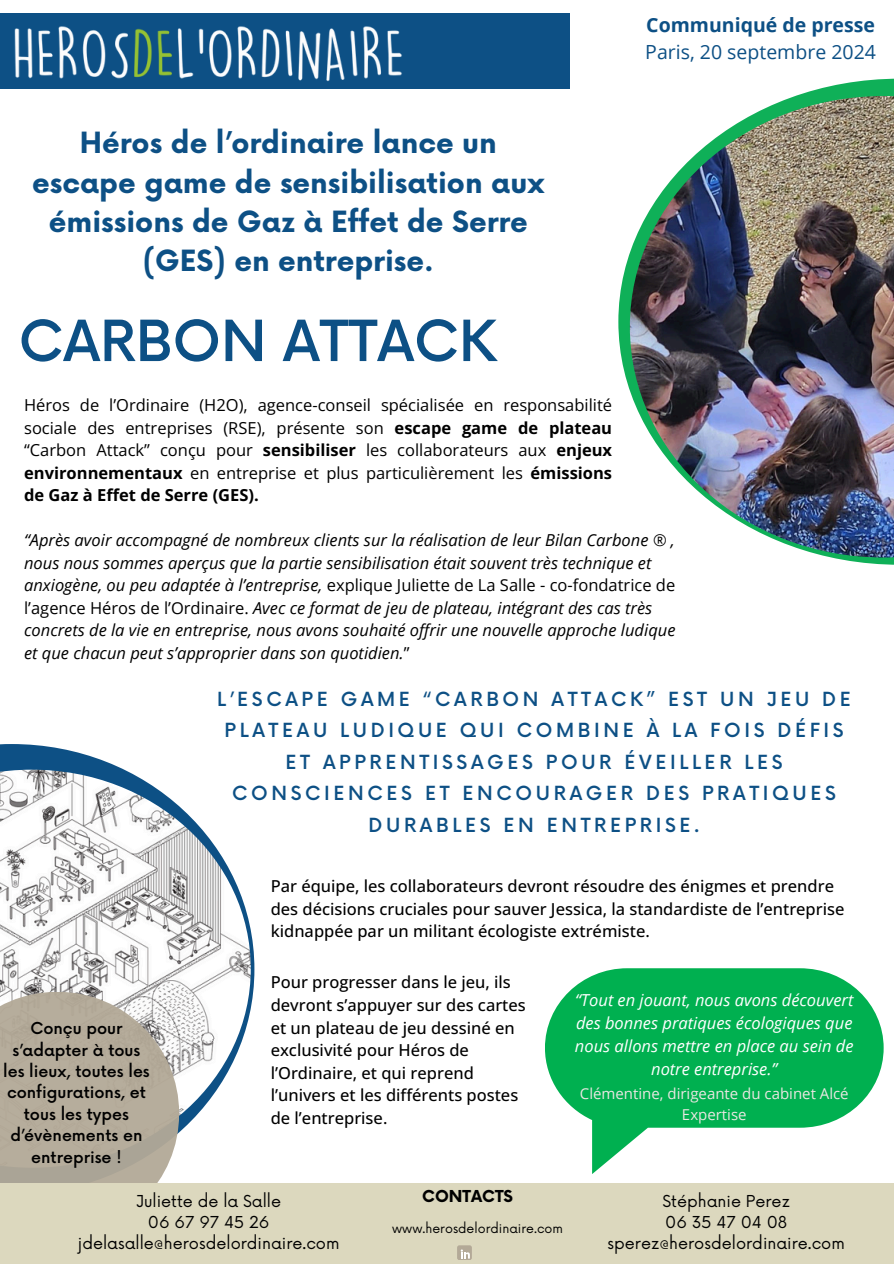
<style>
.page{position:relative;width:894px;height:1264px;background:#fff}
.page>*{position:absolute;margin:0;border:0;box-sizing:border-box;transform-origin:0 0}
.t1{font:500 55.2px "Now";color:#0d5085}
.t2{font:700 28.5px/39.3px "Now";color:#0d5085;text-align:center}
.t3{font:19.5px/27px "Open Sans";color:#0d5085}
.t4{font:500 18.9px/31.5px "Now";letter-spacing:.19em;color:#0d5085;text-align:center}
.t5{font:italic 16.5px/22.5px "Open Sans";color:#000}
.t6{font:500 16.5px/22.5px "Open Sans";color:#000}
.t7{font:16.5px/22.5px "Open Sans";color:#000;text-align:justify}
.t8{font:italic 16.5px/23px "Open Sans";color:#fff;text-align:center}
.t9{font:16.05px "Now";color:#000}
.t10{font:500 16.05px/21.3px "Now";color:#000;text-align:center}
.t11{font:700 16.05px "Now";color:#000}
.t12{font:15px/20.9px "Open Sans";color:#eae7e2;text-align:center}
.t13{font:12.6px "Now";color:#000}
.s1{font-weight:700}
.s2{font-style:normal}
</style>
<div class="page">
<svg style="left:618px;top:79px;width:275px;height:485px"></svg>
<img style="left:629px;top:96px;width:264px;height:461px">
<svg style="left:0;top:744px;width:254px;height:268px"></svg>
<img style="left:0;top:769px;width:250px;height:364px">
<div style="left:0;top:13px;width:569px;height:76px;background:#0d5085"></div>
<img style="left:14px;top:26px;width:388px;height:56px">
<svg style="left:545px;top:968px;width:338px;height:159px;background:#1bb862"></svg>
<svg style="left:0;top:991px;width:179px;height:191px;background:#b8b0a2"></svg>
<div style="left:0;top:1182px;width:893px;height:81px;background:#dcd8be"></div>
<div style="left:457px;top:1245px;width:14px;height:14px;background:#b3a997;border-radius:2px"></div>
<svg style="left:460px;top:1249px;width:10px;height:9px"></svg>
<h3 class="t2" style="left:32px;top:125px;width:513px">Héros de l’ordinaire lance un escape game de sensibilisation aux émissions de Gaz à Effet de Serre (GES) en entreprise.</h3>
<p class="t1" style="left:19px;top:311px;width:479px">CARBON ATTACK</p>
<h6 class="t7" style="left:24px;top:393px;width:589px">Héros de l’Ordinaire (H2O), agence-conseil spécialisée en responsabilité sociale des entreprises (RSE), présente son <span class="s1">escape game de plateau </span>“Carbon Attack” conçu pour <span class="s1">sensibiliser</span> les collaborateurs aux <span class="s1">enjeux environnementaux</span> en entreprise et plus particulièrement les <span class="s1">émissions de Gaz à Effet de Serre (GES).</span></h6>
<p class="t3" style="left:645px;top:11px;width:232px"><span class="s1">Communiqué de presse<br></span>Paris, 20 septembre 2024</p>
<p class="t5" style="left:24px;top:528px;width:652px">“Après avoir accompagné de nombreux clients sur la réalisation de leur Bilan Carbone ® , nous nous sommes aperçus que la partie sensibilisation était souvent très technique et anxiogène, ou peu adaptée à l’entreprise, <span class="s2">explique Juliette de La Salle - co-fondatrice de l’agence Héros de l’Ordinaire.</span> Avec ce format de jeu de plateau, intégrant des cas très concrets de la vie en entreprise, nous avons souhaité offrir une nouvelle approche ludique et que chacun peut s’approprier dans son quotidien.<span class="s2">”</span></p>
<h2 class="t4" style="left:217px;top:684px;width:635px">L’ESCAPE GAME “CARBON ATTACK” EST UN JEU DE PLATEAU LUDIQUE QUI COMBINE À LA FOIS DÉFIS ET APPRENTISSAGES POUR ÉVEILLER LES CONSCIENCES ET ENCOURAGER DES PRATIQUES DURABLES EN ENTREPRISE.</h2>
<h1 class="t6" style="left:270px;top:874px;width:575px">Par équipe, les collaborateurs devront résoudre des énigmes et prendre des décisions cruciales pour sauver Jessica, la standardiste de l’entreprise kidnappée par un militant écologiste extrémiste.</h1>
<p class="t6" style="left:270px;top:970px;width:256px">Pour progresser dans le jeu, ils devront s’appuyer sur des cartes et un plateau de jeu dessiné en exclusivité pour Héros de l’Ordinaire, et qui reprend l’univers et les différents postes de l’entreprise.</p>
<h6 class="t10" style="left:3px;top:1018px;width:148px">Conçu pour s’adapter à tous les lieux, toutes les configurations, et tous les types d’évènements en entreprise !</h6>
<p class="t9" style="left:136px;top:1191px;width:146px">Juliette de la Salle</p>
<h5 class="t11" style="left:422px;top:1187px;width:92px">CONTACTS</h5>
<p class="t9" style="left:148px;top:1213px;width:123px">06 67 97 45 26</p>
<p class="t9" style="left:78px;top:1234px;width:263px">jdelasalle@herosdelordinaire.com</p>
<p class="t13" style="left:392px;top:1221px;width:172px">www.herosdelordinaire.com</p>
<p class="t8" style="left:574px;top:988px;width:280px">“Tout en jouant, nous avons découvert des bonnes pratiques écologiques que nous allons mettre en place au sein de notre entreprise.”</p>
<p class="t12" style="left:579px;top:1082px;width:270px">Clémentine, dirigeante du cabinet Alcé<br>Expertise</p>
<p class="t9" style="left:662px;top:1191px;width:129px">Stéphanie Perez</p>
<p class="t9" style="left:665px;top:1213px;width:124px">06 35 47 04 08</p>
<p class="t9" style="left:607px;top:1234px;width:239px">sperez@herosdelordinaire.com</p>
</div>
